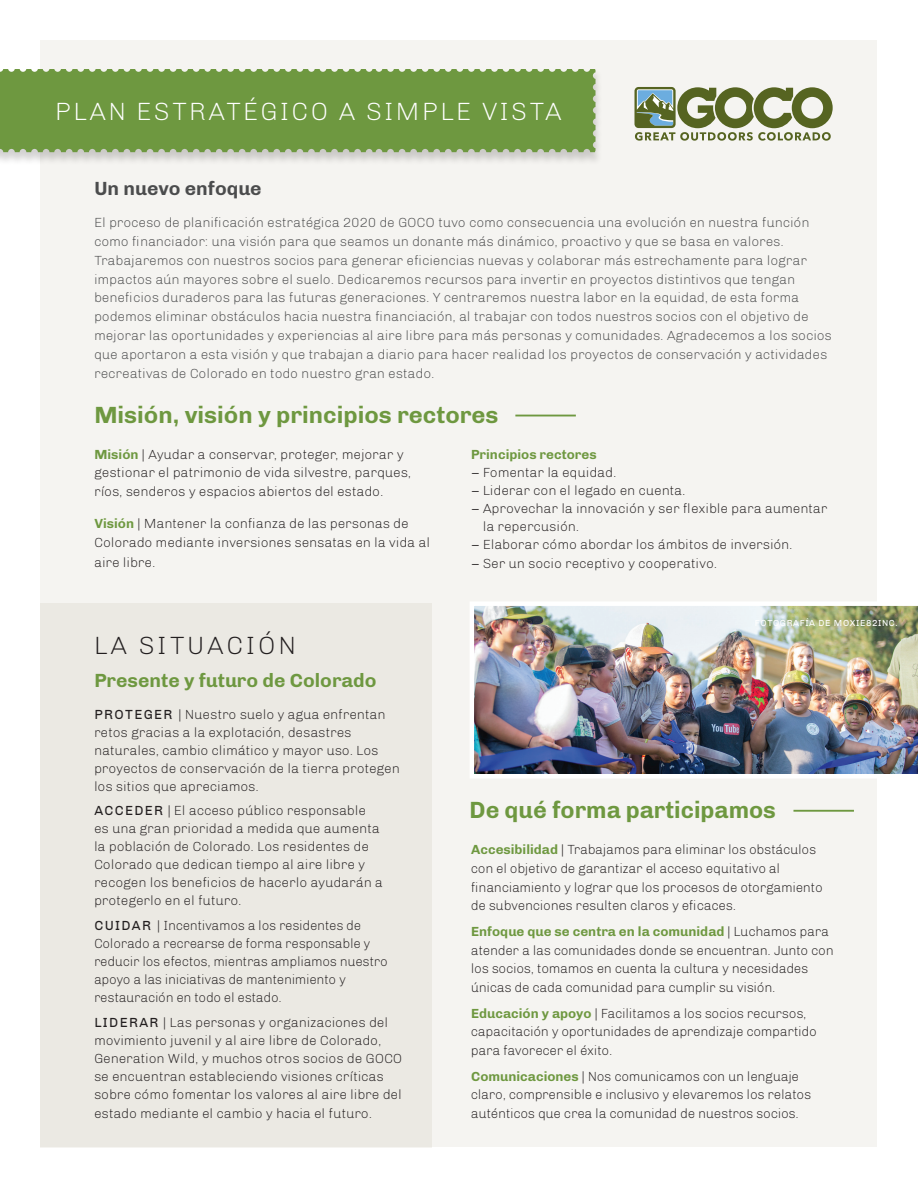
<style>
.page{position:relative;width:918px;height:1188px;background:#fff}
.page>*{position:absolute;margin:0;border:0;box-sizing:border-box;transform-origin:0 0}
.t1{font:300 25.5px "Chivo";letter-spacing:.09em;color:#fff}
.t2{font:300 25.5px "Chivo";letter-spacing:.11em;color:#231f20}
.t3{font:700 24px "Chivo";color:#6e9840}
.t4{font:700 19.5px "Chivo";color:#6e9840}
.t5{font:700 19.5px "Chivo";color:#4b4c4d}
.t6{font:300 13.5px/18px "Chivo";color:#231f20}
.t7{font:300 13.5px/18.9px "Chivo";color:#4b4c4d}
.t8{font:700 13.5px "Chivo";color:#6e9840}
.t9{font:9px "Chivo";letter-spacing:.07em;color:#fff}
.s1{font-weight:700;color:#6e9840}
.s2{font-weight:400}
</style>
<div class="page">
<div style="left:40px;top:40px;width:838px;height:1108px;background:#f5f4f1"></div>
<div style="left:40px;top:603px;width:392px;height:545px;background:#ebe9e3"></div>
<div style="left:0;top:69px;width:602px;height:97px;background:#231f20;opacity:.2"></div>
<div style="left:0;top:69px;width:595px;height:83px;background:#6e9840"></div>
<svg style="left:635px;top:87px;width:198px;height:54px"></svg>
<hr style="left:515px;top:415px;width:61px;height:1px;background:#6e9840">
<img style="left:470px;top:601px;width:448px;height:177px">
<hr style="left:793px;top:810px;width:61px;height:2px;background:#6e9840">
<p class="t1" style="left:56px;top:97px;width:508px">PLAN ESTRATÉGICO A SIMPLE VISTA</p>
<p class="t5" style="left:94px;top:177px;width:169px">Un nuevo enfoque</p>
<p class="t7" style="left:94px;top:213px;width:739px">El proceso de planificación estratégica 2020 de GOCO tuvo como consecuencia una evolución en nuestra función como financiador: una visión para que seamos un donante más dinámico, proactivo y que se basa en valores.<br>Trabajaremos con nuestros socios para generar eficiencias nuevas y colaborar más estrechamente para lograr impactos aún mayores sobre el suelo. Dedicaremos recursos para invertir en proyectos distintivos que tengan beneficios duraderos para las futuras generaciones. Y centraremos nuestra labor en la equidad, de esta forma podemos eliminar obstáculos hacia nuestra financiación, al trabajar con todos nuestros socios con el objetivo de mejorar las oportunidades y experiencias al aire libre para más personas y comunidades. Agradecemos a los socios que aportaron a esta visión y que trabajan a diario para hacer realidad los proyectos de conservación y actividades recreativas de Colorado en todo nuestro gran estado.</p>
<p class="t3" style="left:94px;top:400px;width:406px">Misión, visión y principios rectores</p>
<p class="t6" style="left:94px;top:445px;width:319px;line-height:18.8px"><span class="s1">Misión</span> | Ayudar a conservar, proteger, mejorar y gestionar el patrimonio de vida silvestre, parques, ríos, senderos y espacios abiertos del estado.</p>
<p class="t6" style="left:94px;top:514px;width:337px;line-height:19.2px"><span class="s1">Visión</span> | Mantener la confianza de las personas de<br>Colorado mediante inversiones sensatas en la vida al aire libre.</p>
<p class="t2" style="left:94px;top:630px;width:204px">LA SITUACIÓN</p>
<p class="t4" style="left:94px;top:669px;width:284px">Presente y futuro de Colorado</p>
<p class="t6" style="left:94px;top:705px;width:307px"><span class="s2">PROTEGER</span> | Nuestro suelo y agua enfrentan retos gracias a la explotación, desastres naturales, cambio climático y mayor uso. Los proyectos de conservación de la tierra protegen los sitios que apreciamos.</p>
<p class="t6" style="left:94px;top:802px;width:290px"><span class="s2">ACCEDER</span> | El acceso público responsable es una gran prioridad a medida que aumenta la población de Colorado. Los residentes de Colorado que dedican tiempo al aire libre y recogen los beneficios de hacerlo ayudarán a protegerlo en el futuro.</p>
<p class="t6" style="left:94px;top:917px;width:295px"><span class="s2">CUIDAR</span> | Incentivamos a los residentes de Colorado a recrearse de forma responsable y reducir los efectos, mientras ampliamos nuestro apoyo a las iniciativas de mantenimiento y restauración en todo el estado.</p>
<p class="t6" style="left:94px;top:1013px;width:310px"><span class="s2">LIDERAR</span> | Las personas y organizaciones del movimiento juvenil y al aire libre de Colorado, Generation Wild, y muchos otros socios de GOCO se encuentran estableciendo visiones críticas sobre cómo fomentar los valores al aire libre del</p>
<p class="t6" style="left:94px;top:1105px;width:279px">estado mediante el cambio y hacia el futuro.</p>
<p class="t8" style="left:471px;top:446px;width:127px">Principios rectores</p>
<p class="t6" style="left:471px;top:463px;width:147px">– Fomentar la equidad.</p>
<p class="t6" style="left:471px;top:481px;width:216px">– Liderar con el legado en cuenta.</p>
<p class="t6" style="left:483px;top:499px;width:346px;text-indent:-12px">– Aprovechar la innovación y ser flexible para aumentar la repercusión.</p>
<p class="t6" style="left:471px;top:535px;width:323px">– Elaborar cómo abordar los ámbitos de inversión.</p>
<p class="t6" style="left:471px;top:555px;width:248px">– Ser un socio receptivo y cooperativo.</p>
<p class="t9" style="left:755px;top:618px;width:144px">FOTOGRAFÍA DE MOXIE82INC.</p>
<p class="t3" style="left:470px;top:795px;width:308px">De qué forma participamos</p>
<p class="t6" style="left:471px;top:840px;width:353px;line-height:18.8px"><span class="s1">Accesibilidad</span> | Trabajamos para eliminar los obstáculos con el objetivo de garantizar el acceso equitativo al financiamiento y lograr que los procesos de otorgamiento de subvenciones resulten claros y eficaces.</p>
<p class="t6" style="left:471px;top:922px;width:364px;line-height:18.8px"><span class="s1">Enfoque que se centra en la comunidad</span> | Luchamos para atender a las comunidades donde se encuentran. Junto con los socios, tomamos en cuenta la cultura y necesidades únicas de cada comunidad para cumplir su visión.</p>
<p class="t6" style="left:471px;top:1004px;width:347px;line-height:18.8px"><span class="s1">Educación y apoyo</span> | Facilitamos a los socios recursos, capacitación y oportunidades de aprendizaje compartido para favorecer el éxito.</p>
<p class="t6" style="left:471px;top:1067px;width:342px;line-height:18.8px"><span class="s1">Comunicaciones</span> | Nos comunicamos con un lenguaje claro, comprensible e inclusivo y elevaremos los relatos auténticos que crea la comunidad de nuestros socios.</p>
</div>
